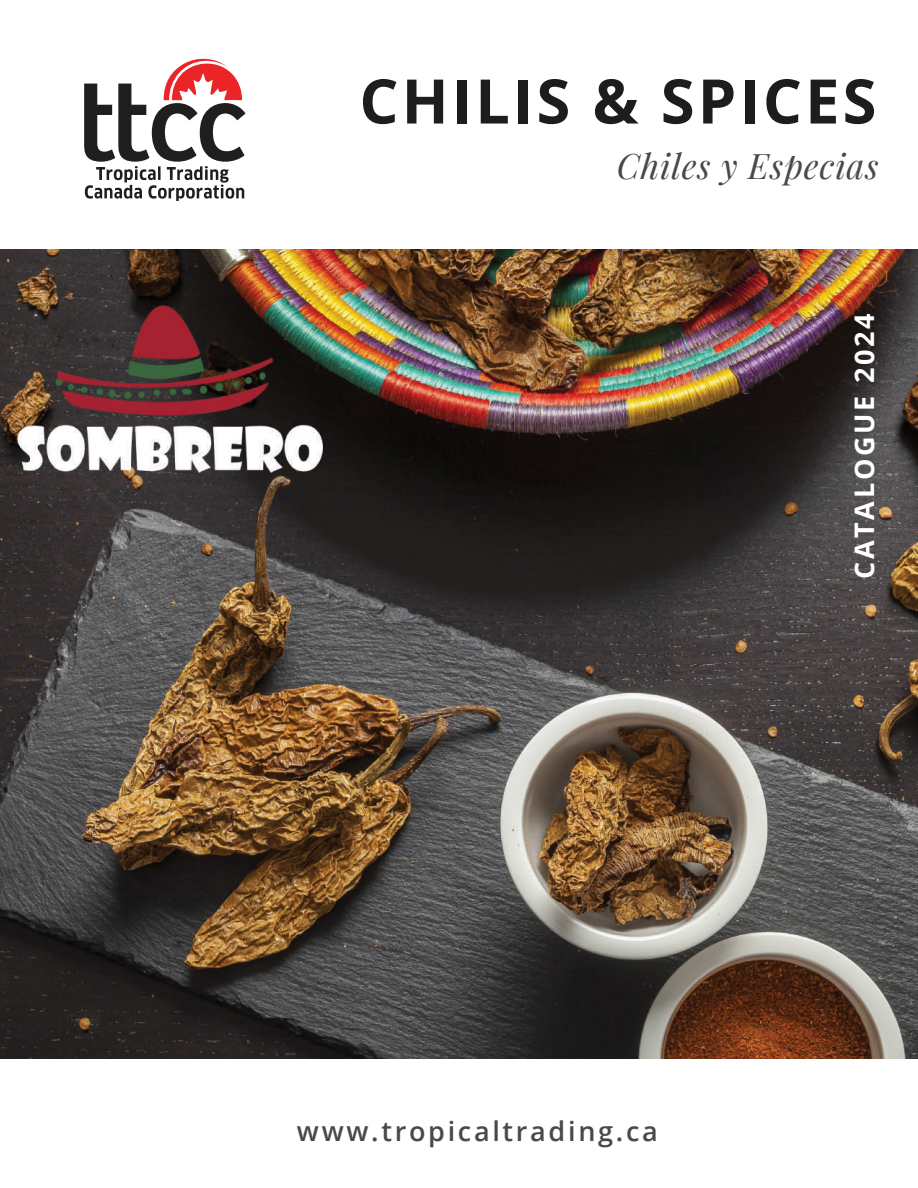
<style>
.page{position:relative;width:918px;height:1188px;background:#fff}
.page>*{position:absolute;margin:0;border:0;box-sizing:border-box;transform-origin:0 0}
.t1{font:700 61.5px "Open Sans";letter-spacing:.05em;color:#1f1c1d}
.t2{font:italic 34.5px "Playfair Display";letter-spacing:.025em;color:#494949}
.t3{font:600 27px "Open Sans";letter-spacing:.1em;color:#4a494a}
.t4{font:700 27px "Open Sans";letter-spacing:.1em;color:#fff}
</style>
<div class="page">
<img style="left:0;top:249px;width:918px;height:809px">
<svg style="left:84px;top:59px;width:162px;height:142px"></svg>
<h1 class="t1" style="left:359px;top:58px;width:519px">CHILIS &amp; SPICES</h1>
<p class="t2" style="left:617px;top:139px;width:263px">Chiles y Especias</p>
<p class="t4" style="left:845px;top:579px;width:267px;rotate:-90deg">CATALOGUE 2024</p>
<p class="t3" style="left:297px;top:1113px;width:362px">www.tropicaltrading.ca</p>
</div>
